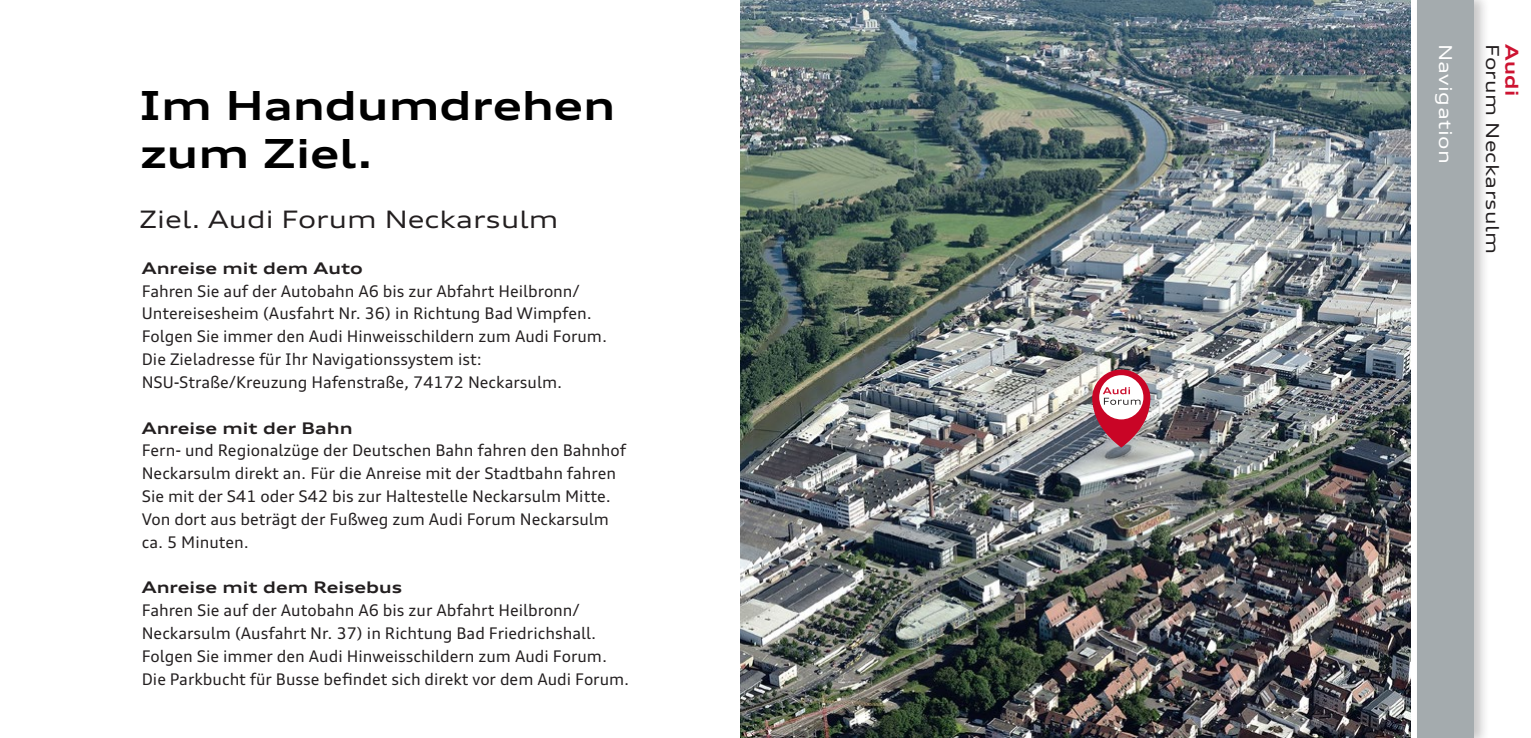
<style>
.page{position:relative;width:1531px;height:738px;background:#fff}
.page>*{position:absolute;margin:0;border:0;box-sizing:border-box;transform-origin:0 0}
.t1{font:700 expanded 40px/48px "Audi Type";color:#000}
.t2{font:expanded 24px "Audi Type";color:#231f20}
.t3{font:expanded 17.8px "Audi Type";letter-spacing:.02em;color:#231f20}
.t4{font:expanded 17.8px "Audi Type";letter-spacing:.02em;color:#fff}
.t5{font:700 expanded 17.8px "Audi Type";color:#cd1331}
.t6{font:16px/22.8px "Audi Type";color:#231f20}
.t7{font:700 expanded 16px "Audi Type";color:#231f20}
</style>
<div class="page">
<div style="left:1414px;top:0;width:75px;height:737px;background:#231f20;opacity:.25"></div>
<div style="left:1417px;top:0;width:57px;height:737px;background:#a4abae"></div>
<img style="left:740px;top:0;width:671px;height:737px">
<img style="left:1060px;top:369px;width:122px;height:98px">
<h1 class="t1" style="left:139px;top:81px;width:478px">Im Handumdrehen zum Ziel.</h1>
<h2 class="t2" style="left:139px;top:204px;width:421px">Ziel. Audi Forum Neckarsulm</h2>
<p class="t7" style="left:142px;top:258px;width:223px">Anreise mit dem Auto</p>
<p class="t6" style="left:142px;top:279px;width:467px">Fahren Sie auf der Autobahn A6 bis zur Abfahrt Heilbronn/ Untereisesheim (Ausfahrt Nr. 36) in Richtung Bad Wimpfen.<br>Folgen Sie immer den Audi Hinweisschildern zum Audi Forum.<br>Die Zieladresse für Ihr Navigationssystem ist:<br>NSU-Straße/Kreuzung Hafenstraße, 74172 Neckarsulm.</p>
<p class="t7" style="left:142px;top:417px;width:212px">Anreise mit der Bahn</p>
<p class="t6" style="left:142px;top:439px;width:486px">Fern- und Regionalzüge der Deutschen Bahn fahren den Bahnhof Neckarsulm direkt an. Für die Anreise mit der Stadtbahn fahren Sie mit der S41 oder S42 bis zur Haltestelle Neckarsulm Mitte.<br>Von dort aus beträgt der Fußweg zum Audi Forum Neckarsulm ca. 5 Minuten.</p>
<p class="t7" style="left:142px;top:577px;width:262px">Anreise mit dem Reisebus</p>
<p class="t6" style="left:142px;top:598px;width:489px">Fahren Sie auf der Autobahn A6 bis zur Abfahrt Heilbronn/ Neckarsulm (Ausfahrt Nr. 37) in Richtung Bad Friedrichshall.<br>Folgen Sie immer den Audi Hinweisschildern zum Audi Forum.<br>Die Parkbucht für Busse befindet sich direkt vor dem Audi Forum.</p>
<p class="t4" style="left:1456px;top:44px;width:121px;rotate:90deg">Navigation</p>
<p class="t3" style="left:1503px;top:44px;width:212px;rotate:90deg">Forum Neckarsulm</p>
<p class="t5" style="left:1523px;top:44px;width:54px;rotate:90deg">Audi</p>
</div>
